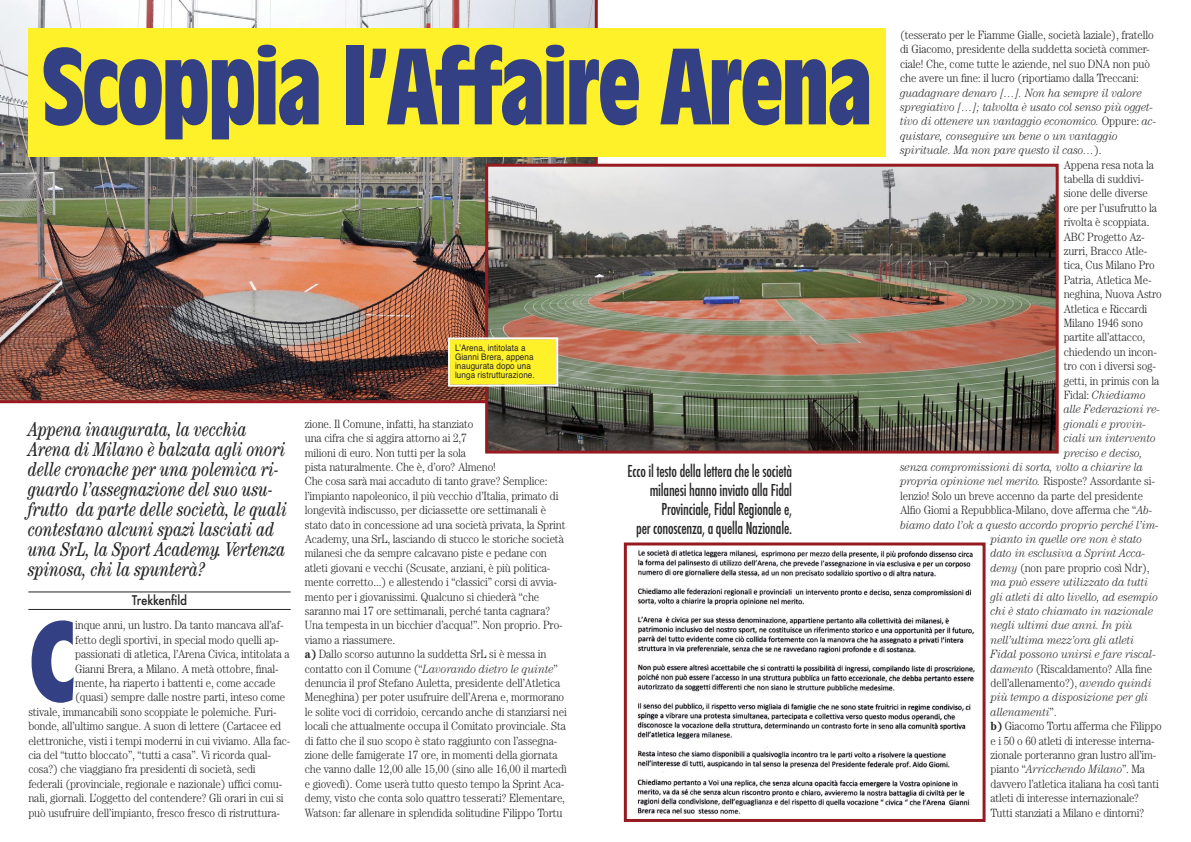
<style>
.page{position:relative;width:1191px;height:842px;background:#fff}
.page>*{position:absolute;margin:0;border:0;box-sizing:border-box;transform-origin:0 0}
.t1{font:700 condensed 106px "Antique Olive Std";letter-spacing:-.025em;color:#344084}
.t2{font:800 condensed 105.5px "Futura";color:#344084;scale:.9 1}
.t3{font:italic condensed 20px/20px "Century Std";color:#272526;scale:.9 1}
.t4{font:500 condensed 16px/19.1px "Futura";letter-spacing:-.015em;color:#272526;text-align:right;scale:.9 1}
.t5{font:500 13px "Futura";letter-spacing:-.015em;color:#272526;scale:.9 1}
.t6{font:300 12px/14.4px "Century Std";letter-spacing:-.01em;color:#272526;scale:.9 1}
.t7{font:italic 300 12px "Century Std";letter-spacing:-.01em;color:#272526;scale:.9 1}
.t8{font:9px/9px "Helvetica";letter-spacing:.01em;color:#272526;scale:.9 1}
.s1{font-weight:700}
.s2{font-style:italic}
.s3{font-style:normal}
</style>
<div class="page">
<img style="left:0;top:0;width:598px;height:403px">
<div style="left:28px;top:28px;width:858px;height:129px;background:#fff129"></div>
<img style="left:489px;top:168px;width:565px;height:282px">
<div style="left:485px;top:164px;width:573px;height:290px;border:3px solid #961b20"></div>
<img style="left:637px;top:549px;width:338px;height:266px">
<div style="left:624px;top:542px;width:361px;height:280px;border:3px solid #961b20"></div>
<hr style="left:28px;top:592px;width:263px;height:1px;background:#272526">
<hr style="left:28px;top:609px;width:263px;height:1px;background:#272526">
<div style="left:450px;top:339px;width:106px;height:46px;background:#fff129"></div>
<div style="left:448px;top:337px;width:110px;height:50px;border:2px solid #fff"></div>
<p class="t1" style="left:42px;top:36px;width:832px">Scoppia l’Affaire Arena</p>
<p class="t8" style="left:455px;top:344px;width:90px">L’Arena, intitolata a<br>Gianni Brera, appena inaugurata dopo una lunga ristrutturazione.</p>
<p class="t3" style="left:28px;top:421px;width:289px">Appena inaugurata, la vecchia Arena di Milano è balzata agli onori delle cronache per una polemica ri&shy;guardo l’assegnazione del suo usu&shy;frutto da parte delle società, le quali contestano alcuni spazi lasciati ad una SrL, la Sport Academy. Vertenza spinosa, chi la spunterà?</p>
<p class="t5" style="left:132px;top:594px;width:63px">Trekkenfild</p>
<p class="t2" style="left:28px;top:617px;width:55px">C</p>
<p class="t6" style="left:75px;top:619px;width:233px">inque anni, un lustro. Da tanto mancava all’af-</p>
<p class="t6" style="left:75px;top:633px;width:228px">fetto degli sportivi, in special modo quelli ap-</p>
<p class="t6" style="left:75px;top:648px;width:240px">passionati di atletica, l’Arena Civica, intitolata a</p>
<p class="t6" style="left:75px;top:662px;width:228px">Gianni Brera, a Milano. A metà ottobre, final-</p>
<p class="t6" style="left:75px;top:677px;width:224px">mente, ha riaperto i battenti e, come accade</p>
<p class="t6" style="left:75px;top:691px;width:235px">(quasi) sempre dalle nostre parti, inteso come</p>
<p class="t6" style="left:28px;top:705px;width:277px">stivale, immancabili sono scoppiate le polemiche. Furi-</p>
<p class="t6" style="left:28px;top:720px;width:282px">bonde, all’ultimo sangue. A suon di lettere (Cartacee ed</p>
<p class="t6" style="left:28px;top:734px;width:293px">elettroniche, visti i tempi moderni in cui viviamo. Alla fac-</p>
<p class="t6" style="left:28px;top:749px;width:271px">cia del “tutto bloccato”, “tutti a casa”. Vi ricorda qual-</p>
<p class="t6" style="left:28px;top:763px;width:254px">cosa?) che viaggiano fra presidenti di società, sedi</p>
<p class="t6" style="left:28px;top:777px;width:284px">federali (provinciale, regionale e nazionale) uffici comu-</p>
<p class="t6" style="left:28px;top:792px;width:285px">nali, giornali. L’oggetto del contendere? Gli orari in cui si</p>
<p class="t6" style="left:28px;top:806px;width:281px">può usufruire dell’impianto, fresco fresco di ristruttura-</p>
<p class="t6" style="left:305px;top:417px;width:214px">zione. Il Comune, infatti, ha stanziato<br>una cifra che si aggira attorno ai 2,7 milioni di euro. Non tutti per la sola<br>pista naturalmente. Che è, d’oro? Almeno!</p>
<p class="t6" style="left:305px;top:475px;width:291px">Che cosa sarà mai accaduto di tanto grave? Semplice: l’impianto napoleonico, il più vecchio d’Italia, primato di longevità indiscusso, per diciassette ore settimanali è stato dato in concessione ad una società privata, la Sprint Academy, una SrL, lasciando di stucco le storiche società milanesi che da sempre calcavano piste e pedane con atleti giovani e vecchi (Scusate, anziani, è più politica&shy;mente corretto...) e allestendo i “classici” corsi di avvia&shy;mento per i giovanissimi. Qualcuno si chiederà “che saranno mai 17 ore settimanali, perché tanta cagnara?<br>Una tempesta in un bicchier d’acqua!”. Non proprio. Pro&shy;viamo a riassumere.</p>
<p class="t6" style="left:305px;top:648px;width:293px"><span class="s1">a)</span> Dallo scorso autunno la suddetta SrL si è messa in contatto con il Comune (“<span class="s2">Lavorando dietro le quinte</span>” denuncia il prof Stefano Auletta, presidente dell’Atletica Meneghina) per poter usufruire dell’Arena e, mormorano le solite voci di corridoio, cercando anche di stanziarsi nei locali che attualmente occupa il Comitato provinciale. Sta di fatto che il suo scopo è stato raggiunto con l’assegna&shy;zione delle famigerate 17 ore, in momenti della giornata che vanno dalle 12,00 alle 15,00 (sino alle 16,00 il martedì e giovedì). Come userà tutto questo tempo la Sprint Aca&shy;demy, visto che conta solo quattro tesserati? Elementare, Watson: far allenare in splendida solitudine Filippo Tortu</p>
<p class="t4" style="left:627px;top:462px;width:184px">Ecco il testo della lettera che le società milanesi hanno inviato alla Fidal</p>
<p class="t4" style="left:661px;top:500px;width:146px">Provinciale, Fidal Regionale e,</p>
<p class="t4" style="left:636px;top:520px;width:175px">per conoscenza, a quella Nazionale.</p>
<p class="t6" style="left:900px;top:29px;width:286px">(tesserato per le Fiamme Gialle, società laziale), fratello di Giacomo, presidente della suddetta società commer&shy;ciale! Che, come tutte le aziende, nel suo DNA non può che avere un fine: il lucro (riportiamo dalla Treccani: <span class="s2">guadagnare denaro […]. Non ha sempre il valore spregiativo […]; talvolta è usato col senso più ogget&shy;tivo di ottenere un vantaggio economico.</span> Oppure: <span class="s2">ac&shy;quistare, conseguire un bene o un vantaggio spirituale. Ma non pare questo il caso…</span>).</p>
<p class="t6" style="left:1063px;top:158px;width:102px">Appena resa nota la</p>
<p class="t6" style="left:1063px;top:173px;width:91px">tabella di suddivi-</p>
<p class="t6" style="left:1063px;top:187px;width:95px">sione delle diverse</p>
<p class="t6" style="left:1063px;top:201px;width:105px">ore per l’usufrutto la</p>
<p class="t6" style="left:1063px;top:216px;width:97px">rivolta è scoppiata.</p>
<p class="t6" style="left:1063px;top:230px;width:92px">ABC Progetto Az-</p>
<p class="t6" style="left:1063px;top:245px;width:94px">zurri, Bracco Atle-</p>
<p class="t6" style="left:1063px;top:259px;width:103px">tica, Cus Milano Pro</p>
<p class="t6" style="left:1063px;top:273px;width:99px">Patria, Atletica Me-</p>
<p class="t6" style="left:1063px;top:288px;width:111px">neghina, Nuova Astro</p>
<p class="t6" style="left:1063px;top:302px;width:94px">Atletica e Riccardi</p>
<p class="t6" style="left:1063px;top:317px;width:90px">Milano 1946 sono</p>
<p class="t6" style="left:1063px;top:331px;width:92px">partite all’attacco,</p>
<p class="t6" style="left:1063px;top:345px;width:105px">chiedendo un incon-</p>
<p class="t6" style="left:1063px;top:360px;width:104px">tro con i diversi sog-</p>
<p class="t6" style="left:1063px;top:374px;width:108px">getti, in primis con la</p>
<p class="t7" style="left:1063px;top:391px;width:93px"><span class="s3">Fidal:</span> Chiediamo</p>
<p class="t7" style="left:1063px;top:405px;width:109px">alle Federazioni re-</p>
<p class="t7" style="left:1063px;top:420px;width:93px">gionali e provin-</p>
<p class="t7" style="left:1063px;top:434px;width:104px">ciali un intervento</p>
<p class="t7" style="left:1063px;top:448px;width:89px">preciso e deciso,</p>
<p class="t7" style="left:900px;top:463px;width:271px">senza compromissioni di sorta, volto a chiarire la</p>
<p class="t7" style="left:900px;top:477px;width:285px">propria opinione nel merito. <span class="s3">Risposte? Assordante si-</span></p>
<p class="t6" style="left:900px;top:489px;width:271px">lenzio! Solo un breve accenno da parte del presidente</p>
<p class="t6" style="left:900px;top:504px;width:282px">Alfio Giomi a Repubblica-Milano, dove afferma che “<span class="s2">Ab-</span></p>
<p class="t7" style="left:900px;top:520px;width:289px">biamo dato l’ok a questo accordo proprio perché l’im-</p>
<p class="t7" style="left:990px;top:535px;width:170px">pianto in quelle ore non è stato</p>
<p class="t7" style="left:990px;top:549px;width:174px">dato in esclusiva a Sprint Acca-</p>
<p class="t6" style="left:990px;top:561px;width:178px"><span class="s2">demy</span> (non pare proprio così Ndr),</p>
<p class="t7" style="left:990px;top:578px;width:177px">ma può essere utilizzato da tutti</p>
<p class="t7" style="left:990px;top:592px;width:187px">gli atleti di alto livello, ad esempio</p>
<p class="t7" style="left:990px;top:607px;width:182px">chi è stato chiamato in nazionale</p>
<p class="t7" style="left:990px;top:621px;width:159px">negli ultimi due anni. In più</p>
<p class="t7" style="left:990px;top:636px;width:161px">nell’ultima mezz’ora gli atleti</p>
<p class="t7" style="left:990px;top:650px;width:185px">Fidal possono unirsi e fare riscal-</p>
<p class="t6" style="left:990px;top:662px;width:181px"><span class="s2">damento</span> (Riscaldamento? Alla fine</p>
<p class="t6" style="left:990px;top:677px;width:181px">dell’allenamento?), <span class="s2">avendo quindi</span></p>
<p class="t7" style="left:990px;top:693px;width:177px">più tempo a disposizione per gli</p>
<p class="t7" style="left:990px;top:708px;width:75px">allenamenti<span class="s3">”.</span></p>
<p class="t6" style="left:990px;top:720px;width:192px"><span class="s1">b)</span> Giacomo Tortu afferma che Filippo e i 50 o 60 atleti di interesse interna&shy;zionale porteranno gran lustro all’im&shy;pianto “<span class="s2">Arricchendo Milano</span>”. Ma davvero l’atletica italiana ha così tanti atleti di interesse internazionale?<br>Tutti stanziati a Milano e dintorni?</p>
</div>
